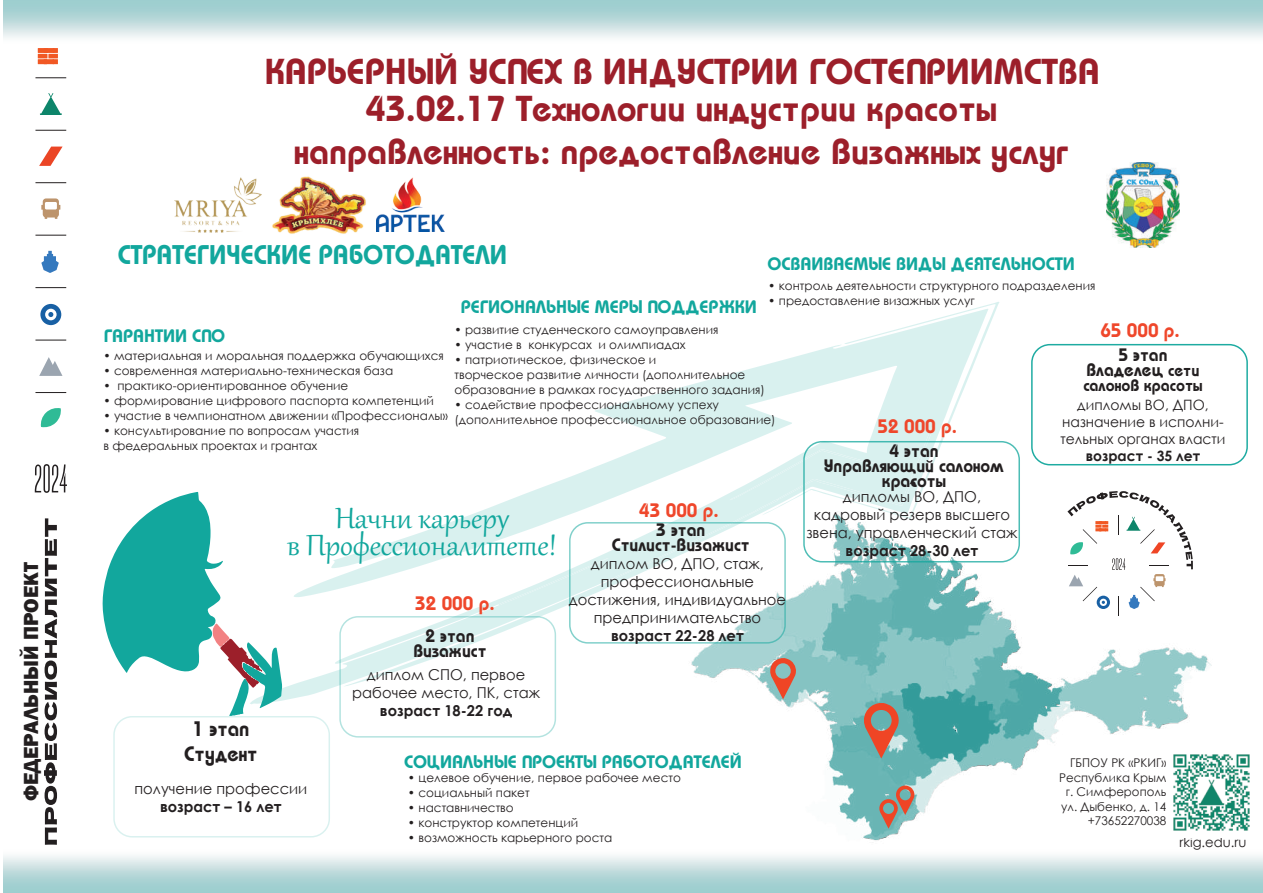
<style>
.page{position:relative;width:1263px;height:893px;background:#fff}
.page>*{position:absolute;margin:0;border:0;box-sizing:border-box;transform-origin:0 0}
.t1{font:36px/36.2px "Bauhaus LTRUSBYLYAJKA";color:#9c1f2a;text-align:center}
.t2{font:36px/27px "Gabriola";color:#12a79d;text-align:center}
.t3{font:27px "Bauhaus LTRUSBYLYAJKA";color:#12a79d;scale:.96 1}
.t4{font:800 21px "Franklin Gothic";color:#231f20}
.t5{font:21px/25.2px "Bauhaus LTRUSBYLYAJKA";color:#231f20;text-align:center}
.t6{font:19.5px "Bauhaus LTRUSBYLYAJKA";color:#ef472b}
.t7{font:18px "Bauhaus LTRUSBYLYAJKA";color:#12a79d}
.t8{font:18px/15px "Bauhaus LTRUSBYLYAJKA";color:#231f20;text-align:center}
.t9{font:16.5px "Bauhaus LTRUSBYLYAJKA";color:#231f20}
.t10{font:15px/18px "Century Gothic";color:#231f20;text-align:center}
.t11{font:700 15px "Century Gothic";color:#231f20}
.t12{font:14.25px/17.1px "Century Gothic";color:#231f20;text-align:center}
.t13{font:700 14.25px "Century Gothic";color:#231f20}
.t14{font:13.5px "Century Gothic";color:#231f20}
.t15{font:12px/14.4px "Century Gothic";color:#231f20}
.s1{font-size:16.5px}
</style>
<div class="page">
<img style="left:785px;top:548px;width:427px;height:293px">
<svg style="left:282px;top:504px;width:707px;height:200px"></svg>
<svg style="left:498px;top:302px;width:501px;height:303px"></svg>
<div style="left:113px;top:716px;width:217px;height:121px;border:2px solid #12a79d;border-radius:18px"></div>
<div style="left:339px;top:616px;width:217px;height:122px;border:2px solid #12a79d;border-radius:18px"></div>
<div style="left:1031px;top:344px;width:217px;height:121px;border:2px solid #12a79d;border-radius:18px"></div>
<div style="left:3px;top:0;width:1259px;height:44px;background:linear-gradient(to bottom,#8dc4c5,#fcfafb)"></div>
<div style="left:4px;top:849px;width:1259px;height:44px;background:linear-gradient(to bottom,#fffcfc,#91c7c8)"></div>
<img style="left:175px;top:178px;width:86px;height:54px">
<img style="left:376px;top:178px;width:68px;height:54px">
<img style="left:272px;top:176px;width:94px;height:58px">
<svg style="left:44px;top:518px;width:13px;height:327px"></svg>
<hr style="left:35px;top:392px;width:31px;height:1px;background:#231f20">
<hr style="left:35px;top:287px;width:31px;height:1px;background:#231f20">
<hr style="left:35px;top:182px;width:31px;height:1px;background:#231f20">
<hr style="left:35px;top:235px;width:31px;height:1px;background:#231f20">
<hr style="left:35px;top:130px;width:31px;height:1px;background:#231f20">
<hr style="left:35px;top:78px;width:31px;height:1px;background:#231f20">
<hr style="left:35px;top:340px;width:31px;height:1px;background:#231f20">
<svg style="left:40px;top:93px;width:22px;height:22px"></svg>
<div style="left:38px;top:59px;width:9px;height:5px;background:#f15824"></div>
<svg style="left:38px;top:54px;width:9px;height:4px"></svg>
<div style="left:38px;top:48px;width:10px;height:5px;background:#f15824"></div>
<svg style="left:54px;top:48px;width:4px;height:5px"></svg>
<hr style="left:48px;top:54px;width:10px;height:4px;background:#f15824">
<div style="left:44px;top:59px;width:10px;height:5px;background:#f15824"></div>
<div style="left:44px;top:48px;width:10px;height:5px;background:#f15824"></div>
<svg style="left:53px;top:59px;width:5px;height:5px"></svg>
<svg style="left:39px;top:147px;width:24px;height:19px"></svg>
<svg style="left:41px;top:198px;width:19px;height:21px"></svg>
<svg style="left:41px;top:251px;width:18px;height:22px"></svg>
<svg style="left:40px;top:304px;width:21px;height:21px"></svg>
<svg style="left:39px;top:357px;width:23px;height:19px"></svg>
<svg style="left:40px;top:408px;width:21px;height:20px"></svg>
<svg style="left:35px;top:464px;width:32px;height:29px"></svg>
<div style="left:1060px;top:484px;width:140px;height:139px;background:#fff"></div>
<svg style="left:1067px;top:491px;width:126px;height:125px"></svg>
<svg style="left:860px;top:703px;width:40px;height:55px;background:#a28b7e"></svg>
<svg style="left:767px;top:658px;width:30px;height:41px"></svg>
<svg style="left:877px;top:786px;width:38px;height:43px;background:#a09a90"></svg>
<div style="left:569px;top:522px;width:217px;height:122px;border:2px solid #12a79d;border-radius:18px"></div>
<div style="left:803px;top:441px;width:217px;height:121px;border:2px solid #12a79d;border-radius:18px"></div>
<img style="left:1106px;top:162px;width:73px;height:85px">
<svg style="left:102px;top:492px;width:180px;height:224px"></svg>
<img style="left:1166px;top:747px;width:84px;height:90px">
<h3 class="t4" style="left:17px;top:801px;width:240px;rotate:-90deg">ФЕДЕРАЛЬНЫЙ ПРОЕКТ</h3>
<h1 class="t1" style="left:265px;top:54px;width:836px">КАРЬЕРНЫЙ УСПЕХ В ИНДУСТРИИ ГОСТЕПРИИМСТВА<br>43.02.17 Технологии индустрии красоты</h1>
<h1 class="t1" style="left:294px;top:133px;width:776px">направленность: предоставление визажных услуг</h1>
<h2 class="t3" style="left:118px;top:239px;width:407px">СТРАТЕГИЧЕСКИЕ РАБОТОДАТЕЛИ</h2>
<h3 class="t7" style="left:767px;top:253px;width:309px">ОСВАИВАЕМЫЕ ВИДЫ ДЕЯТЕЛЬНОСТИ</h3>
<p class="t15" style="left:768px;top:278px;width:329px">• контроль деятельности структурного подразделения</p>
<p class="t15" style="left:768px;top:293px;width:208px">• предоставление визажных услуг</p>
<h3 class="t7" style="left:461px;top:296px;width:298px">РЕГИОНАЛЬНЫЕ МЕРЫ ПОДДЕРЖКИ</h3>
<p class="t15" style="left:454px;top:322px;width:265px">• развитие студенческого самоуправления</p>
<p class="t15" style="left:454px;top:337px;width:233px">• участие в конкурсах и олимпиадах</p>
<p class="t15" style="left:454px;top:352px;width:312px;line-height:15px">• патриотическое, физическое и<br>творческое развитие личности (дополнительное образование в рамках государственного задания)</p>
<p class="t15" style="left:454px;top:397px;width:323px;line-height:15px">• содействие профессиональному успеху (дополнительное профессиональное образование)</p>
<h3 class="t6" style="left:1100px;top:319px;width:81px">65 000 р.</h3>
<h3 class="t7" style="left:104px;top:325px;width:123px">ГАРАНТИИ СПО</h3>
<p class="t15" style="left:103px;top:348px;width:342px">• материальная и моральная поддержка обучающихся</p>
<p class="t15" style="left:103px;top:363px;width:291px">• современная материально-техническая база</p>
<p class="t15" style="left:103px;top:378px;width:246px">• практико-ориентированное обучение</p>
<p class="t15" style="left:103px;top:393px;width:332px">• формирование цифрового паспорта компетенций</p>
<p class="t15" style="left:103px;top:408px;width:346px">• участие в чемпионатном движении «Профессионалы»</p>
<p class="t15" style="left:103px;top:423px;width:257px;line-height:15px">• консультирование по вопросам участия в федеральных проектах и грантах</p>
<h3 class="t8" style="left:1086px;top:347px;width:115px">5 этап<br>Владелец <span class="s1">сети</span></h3>
<h3 class="t9" style="left:1083px;top:375px;width:121px">салонов красоты</h3>
<p class="t12" style="left:1060px;top:396px;width:167px">дипломы ВО, ДПО, назначение в исполни&shy;тельных органах власти</p>
<p class="t13" style="left:1086px;top:445px;width:116px">возраст - 35 лет</p>
<h3 class="t6" style="left:877px;top:415px;width:81px">52 000 р.</h3>
<h3 class="t8" style="left:824px;top:443px;width:182px">4 этап<br>Управляющий салоном красоты</h3>
<p class="t10" style="left:806px;top:488px;width:213px">дипломы ВО, ДПО, кадровый резерв высшего звена, управленческий стаж</p>
<p class="t11" style="left:845px;top:539px;width:134px">возраст 28-30 лет</p>
<h3 class="t6" style="left:639px;top:499px;width:81px">43 000 р.</h3>
<h1 class="t2" style="left:287px;top:502px;width:271px">Начни карьеру<br>в Профессионалитете!</h1>
<h3 class="t8" style="left:612px;top:523px;width:139px">3 этап<br>Стилист-визажист</h3>
<p class="t10" style="left:569px;top:554px;width:219px">диплом ВО, ДПО, стаж, профессиональные достижения, индивидуальное предпринимательство</p>
<p class="t11" style="left:611px;top:624px;width:134px">возраст 22-28 лет</p>
<h3 class="t6" style="left:415px;top:591px;width:81px">32 000 р.</h3>
<h3 class="t8" style="left:413px;top:628px;width:75px">2 этап<br>Визажист</h3>
<p class="t10" style="left:352px;top:665px;width:189px">диплом СПО, первое рабочее место, ПК, стаж</p>
<p class="t11" style="left:380px;top:699px;width:134px">возраст 18-22 год</p>
<h3 class="t5" style="left:184px;top:716px;width:75px">1 этап<br>Студент</h3>
<p class="t10" style="left:135px;top:779px;width:174px">получение профессии</p>
<p class="t11" style="left:160px;top:795px;width:123px">возраст – 16 лет</p>
<h3 class="t7" style="left:404px;top:751px;width:339px">СОЦИАЛЬНЫЕ ПРОЕКТЫ РАБОТОДАТЕЛЕЙ</h3>
<p class="t15" style="left:408px;top:771px;width:274px">• целевое обучение, первое рабочее место</p>
<p class="t15" style="left:408px;top:786px;width:123px">• социальный пакет</p>
<p class="t15" style="left:408px;top:801px;width:107px">• наставничество</p>
<p class="t15" style="left:408px;top:816px;width:172px">• конструктор компетенций</p>
<p class="t15" style="left:408px;top:831px;width:206px">• возможность карьерного роста</p>
<p class="t15" style="left:1059px;top:756px;width:109px;text-align:right">ГБПОУ РК «РКИГ»<br>Республика Крым г. Симферополь ул. Дыбенко, д. 14 +73652270038</p>
<p class="t14" style="left:1179px;top:833px;width:69px">rkig.edu.ru</p>
</div>
